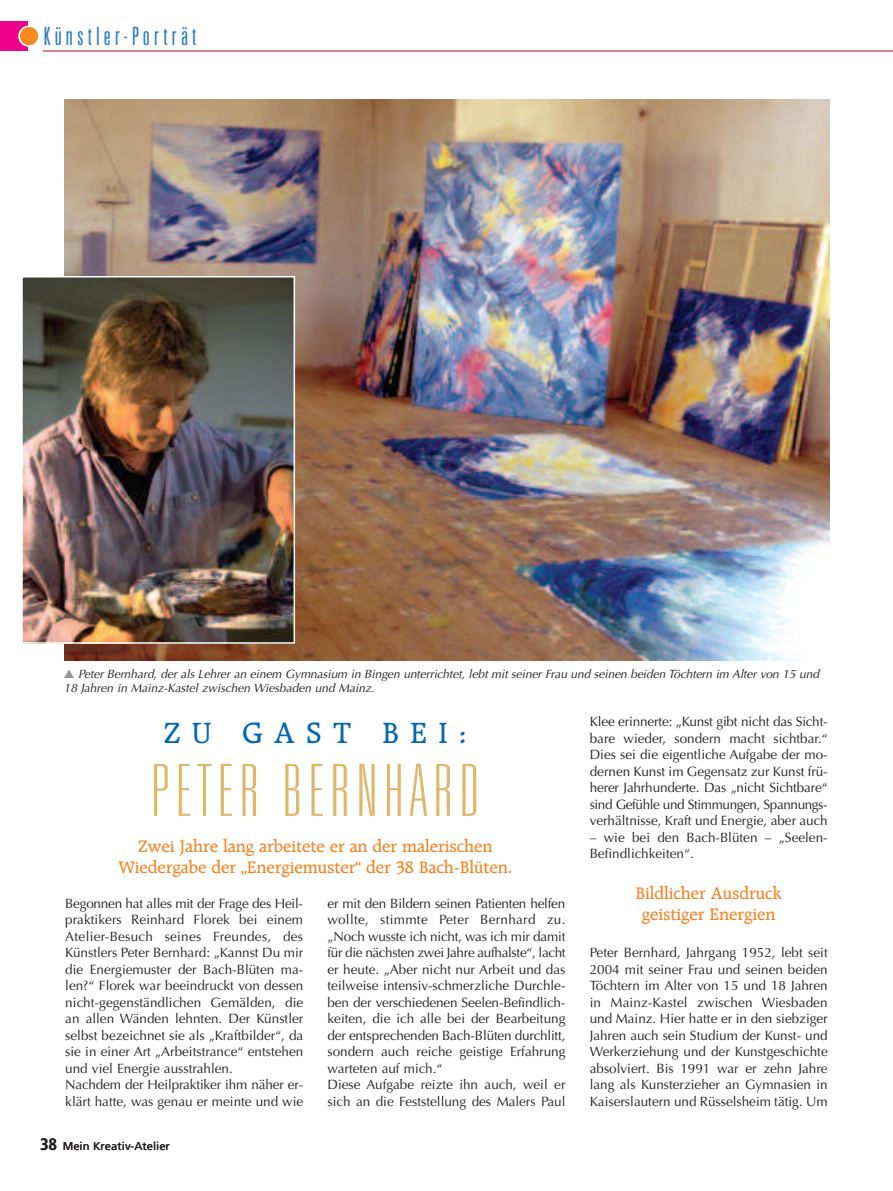
<style>
.page{position:relative;width:893px;height:1191px;background:#fff}
.page>*{position:absolute;margin:0;border:0;box-sizing:border-box;transform-origin:0 0}
.t1{font:100 ultra-condensed 72px "Univers";letter-spacing:.09em;color:#deb76d;scale:1.1 1}
.t2{font:500 31.5px "Raleigh";letter-spacing:.35em;color:#0166b3}
.t3{font:300 ultra-condensed 25.2px "Univers";letter-spacing:.165em;color:#2b79be}
.t4{font:500 18px/21px "Raleigh";color:#f58220;text-align:center}
.t5{font:13.5px/16.5px "Optima CE";color:#231f20}
.t6{font:italic 12px/14.2px "Optima CE";letter-spacing:-.005em;color:#231f20}
.t7{font:11.25px "Frutiger";color:#231f20}
.s1{color:#939598}
.s2{font-weight:700;font-stretch:condensed;font-size:16.5px}
</style>
<div class="page">
<img style="left:65px;top:99px;width:764px;height:561px">
<hr style="left:43px;top:50px;width:850px;height:2px;background:#c8242b">
<div style="left:0;top:21px;width:28px;height:30px;background:#ed028c"></div>
<svg style="left:18px;top:26px;width:22px;height:21px"></svg>
<div style="left:20px;top:27px;width:18px;height:18px;background:#f68b1f;border-radius:50%"></div>
<img style="left:24px;top:279px;width:268px;height:362px">
<div style="left:21px;top:276px;width:274px;height:368px;border:2px solid #fff"></div>
<h3 class="t3" style="left:44px;top:27px;width:154px">Künstler-Porträt</h3>
<p class="t6" style="left:64px;top:668px;width:757px"><span class="s1">▲</span> Peter Bernhard, der als Lehrer an einem Gymnasium in Bingen unterrichtet, lebt mit seiner Frau und seinen beiden Töchtern im Alter von 15 und<br>18 Jahren in Mainz-Kastel zwischen Wiesbaden und Mainz.</p>
<h2 class="t2" style="left:164px;top:720px;width:304px">ZU GAST BEI:</h2>
<h1 class="t1" style="left:151px;top:764px;width:299px">PETER BERNHARD</h1>
<h3 class="t4" style="left:119px;top:837px;width:395px">Zwei Jahre lang arbeitete er an der malerischen<br>Wiedergabe der „Energiemuster“ der 38 Bach-Blüten.</h3>
<p class="t5" style="left:65px;top:896px;width:240px">Begonnen hat alles mit der Frage des Heil&shy;praktikers Reinhard Florek bei einem Atelier-Besuch seines Freundes, des Künstlers Peter Bernhard: „Kannst Du mir die Energiemuster der Bach-Blüten ma&shy;len?“ Florek war beeindruckt von dessen nicht-gegenständlichen Gemälden, die an allen Wänden lehnten. Der Künstler selbst bezeichnet sie als „Kraftbilder“, da sie in einer Art „Arbeitstrance“ entstehen und viel Energie ausstrahlen.<br>Nachdem der Heilpraktiker ihm näher er&shy;klärt hatte, was genau er meinte und wie</p>
<p class="t5" style="left:327px;top:896px;width:240px">er mit den Bildern seinen Patienten helfen wollte, stimmte Peter Bernhard zu. „Noch wusste ich nicht, was ich mir damit für die nächsten zwei Jahre aufhalste“, lacht er heute. „Aber nicht nur Arbeit und das teilweise intensiv-schmerzliche Durchle&shy;ben der verschiedenen Seelen-Befindlich&shy;keiten, die ich alle bei der Bearbeitung der entsprechenden Bach-Blüten durchlitt, sondern auch reiche geistige Erfahrung warteten auf mich.“<br>Diese Aufgabe reizte ihn auch, weil er sich an die Feststellung des Malers Paul</p>
<p class="t7" style="left:40px;top:1141px;width:131px"><span class="s2">38</span> Mein Kreativ-Atelier</p>
<p class="t5" style="left:590px;top:714px;width:240px;text-align:justify">Klee erinnerte: „Kunst gibt nicht das Sicht&shy;bare wieder, sondern macht sichtbar.“ Dies sei die eigentliche Aufgabe der mo&shy;dernen Kunst im Gegensatz zur Kunst frü&shy;herer Jahrhunderte. Das „nicht Sichtbare“ sind Gefühle und Stimmungen, Spannungs&shy;verhältnisse, Kraft und Energie, aber auch</p>
<p class="t5" style="left:590px;top:830px;width:239px">– wie bei den Bach-Blüten – „Seelen-<br>Befindlichkeiten“.</p>
<h3 class="t4" style="left:635px;top:883px;width:148px">Bildlicher Ausdruck geistiger Energien</h3>
<p class="t5" style="left:590px;top:945px;width:240px;text-align:justify">Peter Bernhard, Jahrgang 1952, lebt seit 2004 mit seiner Frau und seinen beiden Töchtern im Alter von 15 und 18 Jahren in Mainz-Kastel zwischen Wiesbaden und Mainz. Hier hatte er in den siebziger Jahren auch sein Studium der Kunst- und Werkerziehung und der Kunstgeschichte absolviert. Bis 1991 war er zehn Jahre lang als Kunsterzieher an Gymnasien in Kaiserslautern und Rüsselsheim tätig. Um</p>
</div>
